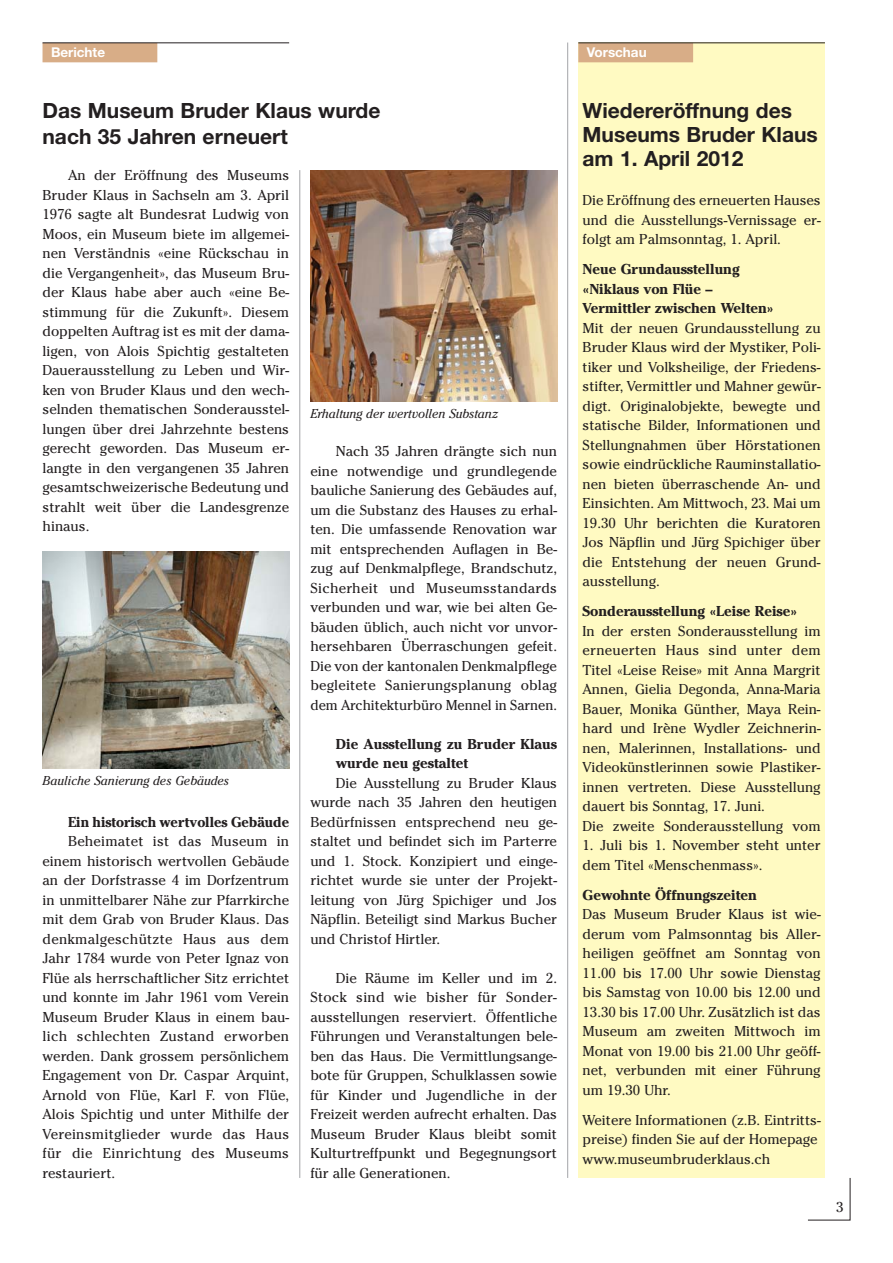
<style>
.page{position:relative;width:893px;height:1263px;background:#fff}
.page>*{position:absolute;margin:0;border:0;box-sizing:border-box;transform-origin:0 0}
.t1{font:700 21px/24px "Helvetica Neue";color:#231f20}
.t2{font:14.25px/19.5px "Cheltenham";color:#231f20;text-align:justify}
.t3{font:700 14.25px/19.5px "Cheltenham";color:#231f20}
.t4{font:700 13.5px "Helvetica Neue";color:#fff}
.t5{font:italic 12.75px "Cheltenham";color:#231f20}
</style>
<div class="page">
<img style="left:43px;top:551px;width:246px;height:217px">
<svg style="left:808px;top:1178px;width:43px;height:43px"></svg>
<hr style="left:567px;top:43px;width:1px;height:1135px;background:#a7a9ac">
<div style="left:43px;top:43px;width:114px;height:19px;background:#d8ad87"></div>
<hr style="left:43px;top:43px;width:246px;height:1px;background:#231f20">
<hr style="left:299px;top:170px;width:1px;height:1008px;background:#a7a9ac">
<div style="left:578px;top:43px;width:247px;height:1135px;background:#fffac2"></div>
<div style="left:578px;top:43px;width:115px;height:19px;background:#d8ad87"></div>
<hr style="left:578px;top:43px;width:247px;height:1px;background:#231f20">
<img style="left:310px;top:170px;width:247px;height:231px">
<p class="t4" style="left:51px;top:48px;width:56px">Berichte</p>
<p class="t4" style="left:587px;top:48px;width:61px">Vorschau</p>
<h1 class="t1" style="left:43px;top:100px;width:339px;line-height:25.5px">Das Museum Bruder Klaus wurde nach 35 Jahren erneuert</h1>
<h1 class="t1" style="left:583px;top:101px;width:237px">Wiedereröffnung des<br>Museums Bruder Klaus am 1. April 2012</h1>
<p class="t2" style="left:583px;top:192px;width:240px">Die Eröffnung des erneuerten Hauses und die Ausstellungs-Vernissage er&shy;folgt am Palmsonntag, 1. April.</p>
<p class="t3" style="left:583px;top:261px;width:193px">Neue Grundausstellung «Niklaus von Flüe –<br>Vermittler zwischen Welten»</p>
<p class="t2" style="left:583px;top:320px;width:240px">Mit der neuen Grundausstellung zu Bruder Klaus wird der Mystiker, Poli&shy;tiker und Volksheilige, der Friedens&shy;stifter, Vermittler und Mahner gewür&shy;digt. Originalobjekte, bewegte und statische Bilder, Informationen und Stellungnahmen über Hörstationen sowie eindrückliche Rauminstallatio&shy;nen bieten überraschende An- und Einsichten. Am Mittwoch, 23. Mai um 19.30 Uhr berichten die Kuratoren Jos Näpflin und Jürg Spichiger über die Entstehung der neuen Grund&shy;ausstellung.</p>
<p class="t3" style="left:583px;top:603px;width:216px">Sonderausstellung «Leise Reise»</p>
<p class="t2" style="left:583px;top:623px;width:240px;text-align:left">In der ersten Sonderausstellung im erneuerten Haus sind unter dem Titel «Leise Reise» mit Anna Margrit Annen, Gielia Degonda, Anna-Maria Bauer, Monika Günther, Maya Rein&shy;hard und Irène Wydler Zeichnerin&shy;nen, Malerinnen, Installations- und Videokünstlerinnen sowie Plastiker&shy;innen vertreten. Diese Ausstellung dauert bis Sonntag, 17. Juni.<br>Die zweite Sonderausstellung vom</p>
<p class="t2" style="left:583px;top:837px;width:240px">1. Juli bis 1. November steht unter dem Titel «Menschenmass».</p>
<p class="t3" style="left:583px;top:887px;width:176px">Gewohnte Öffnungszeiten</p>
<p class="t2" style="left:583px;top:906px;width:240px">Das Museum Bruder Klaus ist wie&shy;derum vom Palmsonntag bis Aller&shy;heiligen geöffnet am Sonntag von 11.00 bis 17.00 Uhr sowie Dienstag bis Samstag von 10.00 bis 12.00 und 13.30 bis 17.00 Uhr. Zusätzlich ist das Museum am zweiten Mittwoch im Monat von 19.00 bis 21.00 Uhr geöff&shy;net, verbunden mit einer Führung um 19.30 Uhr.</p>
<p class="t2" style="left:583px;top:1112px;width:240px;text-align:left">Weitere Informationen (z.B. Eintritts&shy;preise) finden Sie auf der Homepage www.museumbruderklaus.ch</p>
<p class="t2" style="left:43px;top:167px;width:248px;text-indent:26px">An der Eröffnung des Museums Bruder Klaus in Sachseln am 3. April 1976 sagte alt Bundesrat Ludwig von Moos, ein Museum biete im allgemei&shy;nen Verständnis «eine Rückschau in die Vergangenheit», das Museum Bru&shy;der Klaus habe aber auch «eine Be&shy;stimmung für die Zukunft». Diesem doppelten Auftrag ist es mit der dama&shy;ligen, von Alois Spichtig gestalteten Dauerausstellung zu Leben und Wir&shy;ken von Bruder Klaus und den wech&shy;selnden thematischen Sonderausstel&shy;lungen über drei Jahrzehnte bestens gerecht geworden. Das Museum er&shy;langte in den vergangenen 35 Jahren gesamtschweizerische Bedeutung und strahlt weit über die Landesgrenze hinaus.</p>
<p class="t5" style="left:310px;top:408px;width:189px">Erhaltung der wertvollen Substanz</p>
<p class="t2" style="left:310px;top:443px;width:248px;text-indent:26px">Nach 35 Jahren drängte sich nun eine notwendige und grundlegende bauliche Sanierung des Gebäudes auf, um die Substanz des Hauses zu erhal&shy;ten. Die umfassende Renovation war mit entsprechenden Auflagen in Be&shy;zug auf Denkmalpflege, Brandschutz, Sicherheit und Museumsstandards verbunden und war, wie bei alten Ge&shy;bäuden üblich, auch nicht vor unvor&shy;hersehbaren Überraschungen gefeit.<br>Die von der kantonalen Denkmalpflege begleitete Sanierungsplanung oblag dem Architekturbüro Mennel in Sarnen.</p>
<p class="t3" style="left:336px;top:736px;width:223px">Die Ausstellung zu Bruder Klaus wurde neu gestaltet</p>
<p class="t2" style="left:310px;top:775px;width:248px;text-indent:26px">Die Ausstellung zu Bruder Klaus wurde nach 35 Jahren den heutigen Bedürfnissen entsprechend neu ge&shy;staltet und befindet sich im Parterre und 1. Stock. Konzipiert und einge&shy;richtet wurde sie unter der Projekt&shy;leitung von Jürg Spichiger und Jos Näpflin. Beteiligt sind Markus Bucher und Christof Hirtler.</p>
<p class="t2" style="left:310px;top:970px;width:248px;text-indent:26px">Die Räume im Keller und im 2.<br>Stock sind wie bisher für Sonder&shy;ausstellungen reserviert. Öffentliche Führungen und Veranstaltungen bele&shy;ben das Haus. Die Vermittlungsange&shy;bote für Gruppen, Schulklassen sowie für Kinder und Jugendliche in der Freizeit werden aufrecht erhalten. Das Museum Bruder Klaus bleibt somit Kulturtreffpunkt und Begegnungsort für alle Generationen.</p>
<p class="t5" style="left:43px;top:775px;width:188px">Bauliche Sanierung des Gebäudes</p>
<p class="t3" style="left:68px;top:814px;width:223px">Ein historisch wertvolles Gebäude</p>
<p class="t2" style="left:43px;top:833px;width:248px;text-indent:26px">Beheimatet ist das Museum in einem historisch wertvollen Gebäude an der Dorfstrasse 4 im Dorfzentrum in unmittelbarer Nähe zur Pfarrkirche mit dem Grab von Bruder Klaus. Das denkmalgeschützte Haus aus dem Jahr 1784 wurde von Peter Ignaz von Flüe als herrschaftlicher Sitz errichtet und konnte im Jahr 1961 vom Verein Museum Bruder Klaus in einem bau&shy;lich schlechten Zustand erworben werden. Dank grossem persönlichem Engagement von Dr. Caspar Arquint, Arnold von Flüe, Karl F. von Flüe, Alois Spichtig und unter Mithilfe der Vereinsmitglieder wurde das Haus für die Einrichtung des Museums restauriert.</p>
<p class="t2" style="left:836px;top:1199px;width:9px">3</p>
</div>
